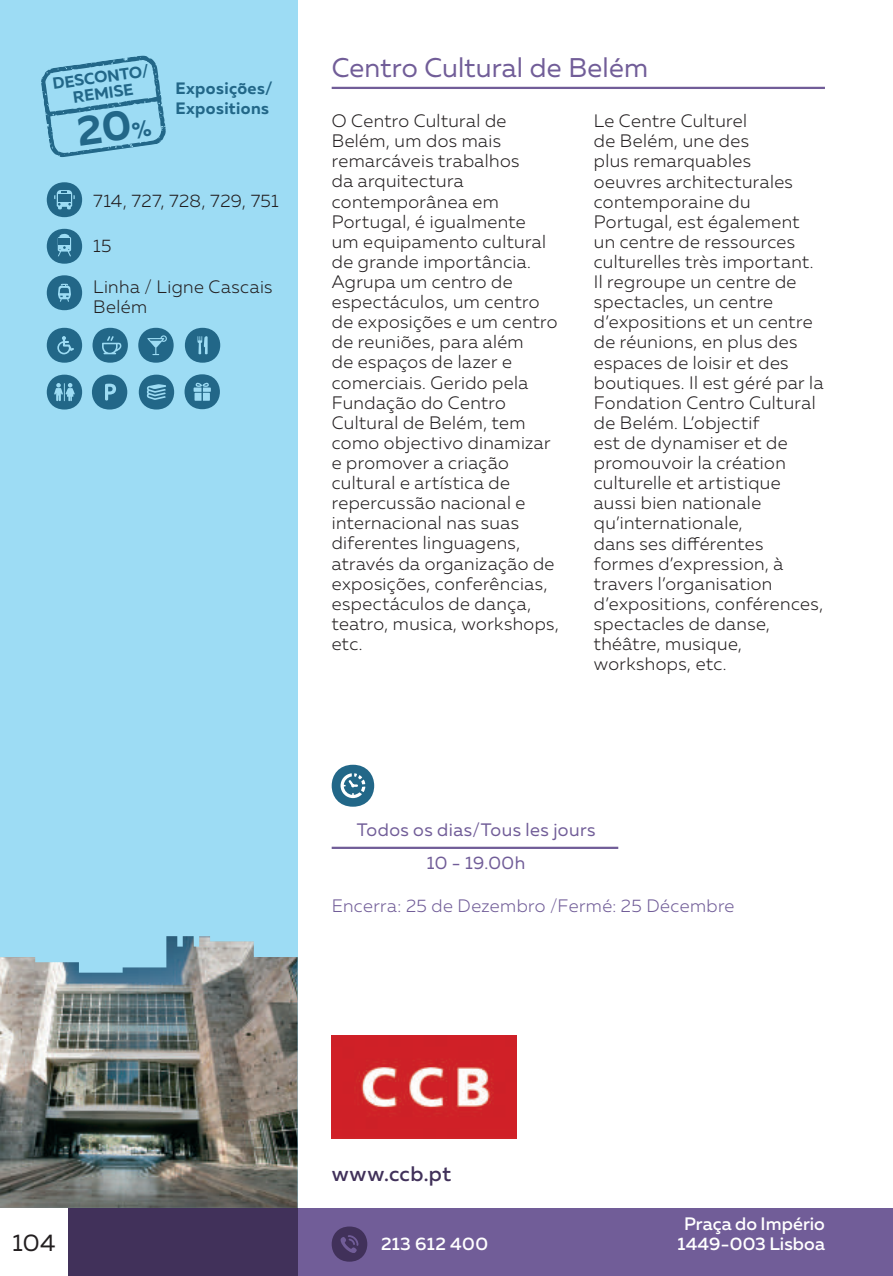
<style>
.page{position:relative;width:893px;height:1276px;background:#fff}
.page>*{position:absolute;margin:0;border:0;box-sizing:border-box;transform-origin:0 0}
.t1{font:27px "Muller";letter-spacing:.01em;color:#715d98}
.t2{font:24px "Muller";color:#231f20}
.t3{font:500 21px "Muller";letter-spacing:.02em;color:#41315a}
.t4{font:300 18px/20.1px "Muller";letter-spacing:.025em;color:#231f20}
.t5{font:300 18px "Muller";letter-spacing:.025em;color:#715d98}
.t6{font:18px/32.7px "Muller";letter-spacing:.025em;color:#715d98;text-align:center}
.t7{font:500 18px/20.1px "Muller";letter-spacing:.005em;color:#fff;text-align:center}
.t8{font:500 18px "Muller";letter-spacing:.025em;color:#fff}
.t9{font:700 16.5px/20.1px "Muller";letter-spacing:.025em;color:#226788}
.t10{font:700 16.2px/16.2px "Muller";color:#226788;text-align:center}
</style>
<div class="page">
<div style="left:0;top:0;width:298px;height:1276px;background:#9ddcf4"></div>
<div style="left:298px;top:1208px;width:595px;height:68px;background:#715d98"></div>
<div style="left:68px;top:1208px;width:230px;height:68px;background:#41315a"></div>
<hr style="left:332px;top:87px;width:493px;height:2px;background:#715d98">
<div style="left:0;top:1208px;width:68px;height:68px;background:#fff"></div>
<img style="left:0;top:936px;width:298px;height:272px">
<svg style="left:332px;top:1226px;width:35px;height:35px"></svg>
<svg style="left:185px;top:374px;width:35px;height:35px"></svg>
<svg style="left:185px;top:328px;width:35px;height:35px"></svg>
<svg style="left:47px;top:229px;width:35px;height:35px"></svg>
<svg style="left:47px;top:182px;width:35px;height:35px"></svg>
<div style="left:58px;top:194px;width:13px;height:8px;background:#226788"></div>
<svg style="left:47px;top:275px;width:35px;height:35px"></svg>
<svg style="left:47px;top:375px;width:35px;height:34px"></svg>
<svg style="left:47px;top:328px;width:35px;height:35px"></svg>
<svg style="left:139px;top:375px;width:35px;height:34px"></svg>
<svg style="left:93px;top:328px;width:35px;height:35px"></svg>
<svg style="left:138px;top:328px;width:36px;height:35px"></svg>
<svg style="left:92px;top:375px;width:35px;height:34px"></svg>
<svg style="left:332px;top:765px;width:42px;height:41px"></svg>
<img style="left:332px;top:1036px;width:184px;height:102px">
<hr style="left:332px;top:846px;width:286px;height:3px;background:#715d98">
<svg style="left:41px;top:56px;width:125px;height:101px"></svg>
<p class="t10" style="left:52px;top:76px;width:99px;rotate:-8deg">DESCONTO/<br>REMISE</p>
<p class="t9" style="left:175px;top:78px;width:99px">Exposições/<br>Expositions</p>
<p class="t4" style="left:93px;top:191px;width:187px">714, 727, 728, 729, 751</p>
<p class="t4" style="left:93px;top:236px;width:20px">15</p>
<p class="t4" style="left:93px;top:276px;width:181px">Linha / Ligne Cascais<br>Belém</p>
<h1 class="t1" style="left:332px;top:51px;width:318px">Centro Cultural de Belém</h1>
<p class="t4" style="left:332px;top:111px;width:229px">O Centro Cultural de<br>Belém, um dos mais remarcáveis trabalhos<br>da arquitectura contemporânea em<br>Portugal, é igualmente<br>um equipamento cultural de grande importância.<br>Agrupa um centro de espectáculos, um centro de exposições e um centro de reuniões, para além<br>de espaços de lazer e comerciais. Gerido pela<br>Fundação do Centro<br>Cultural de Belém, tem como objectivo dinamizar e promover a criação cultural e artística de repercussão nacional e internacional nas suas diferentes linguagens, através da organização de exposições, conferências, espectáculos de dança, teatro, musica, workshops, etc.</p>
<p class="t4" style="left:594px;top:111px;width:231px">Le Centre Culturel<br>de Belém, une des<br>plus remarquables<br>oeuvres architecturales contemporaine du<br>Portugal, est également un centre de ressources culturelles très important.<br>Il regroupe un centre de spectacles, un centre d’expositions et un centre de réunions, en plus des espaces de loisir et des boutiques. Il est géré par la<br>Fondation Centro Cultural de Belém. L’objectif<br>est de dynamiser et de promouvoir la création culturelle et artistique aussi bien nationale qu’internationale,<br>dans ses différentes formes d’expression, à travers l’organisation d’expositions, conférences, spectacles de danse, théâtre, musique, workshops, etc.</p>
<p class="t6" style="left:357px;top:813px;width:240px">Todos os dias/Tous les jours<br>10 - 19.00h</p>
<p class="t5" style="left:332px;top:895px;width:404px">Encerra: 25 de Dezembro /Fermé: 25 Décembre</p>
<p class="t3" style="left:332px;top:1161px;width:121px">www.ccb.pt</p>
<h2 class="t2" style="left:13px;top:1228px;width:44px">104</h2>
<p class="t8" style="left:381px;top:1232px;width:109px">213 612 400</p>
<p class="t7" style="left:677px;top:1213px;width:149px">Praça do Império<br>1449-003 Lisboa</p>
</div>
